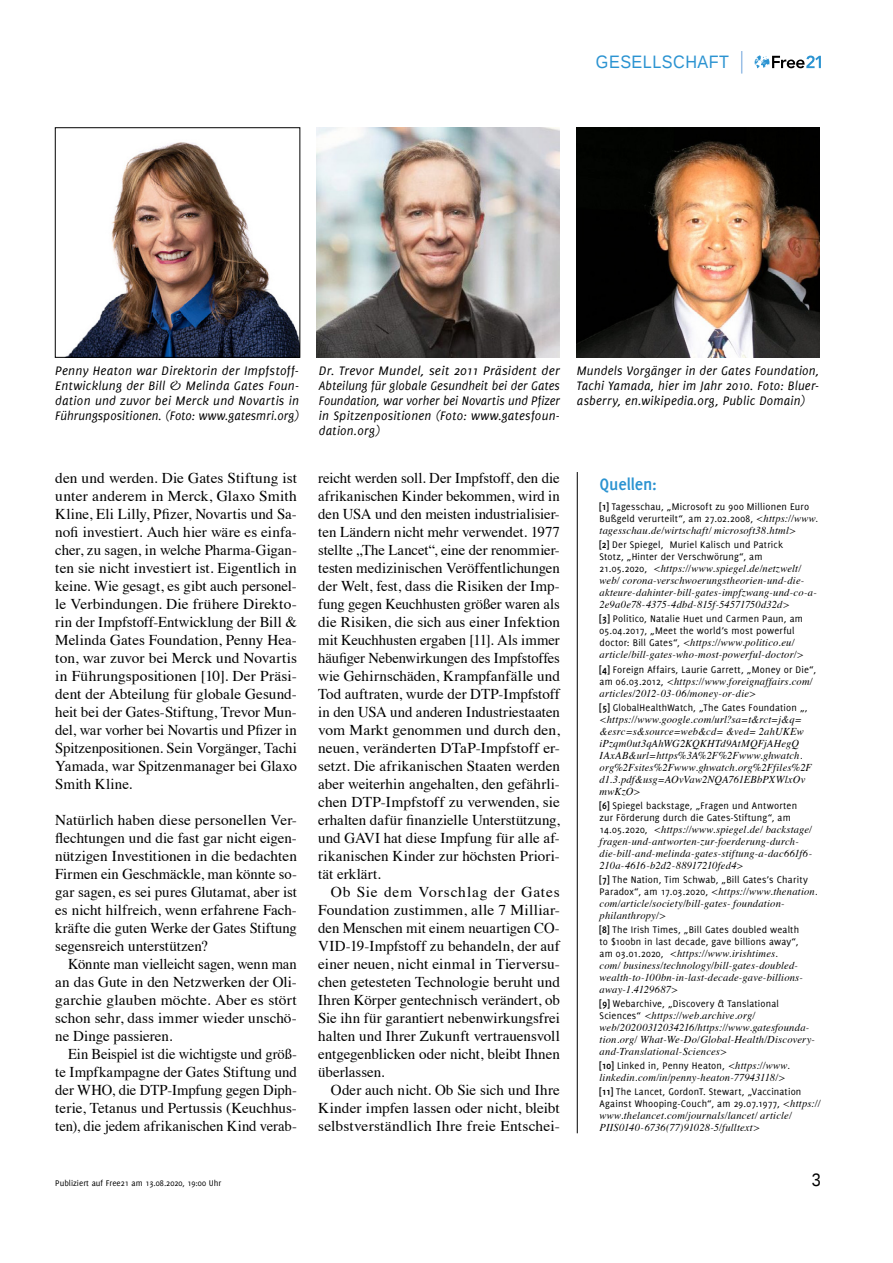
<style>
.page{position:relative;width:893px;height:1263px;background:#fff}
.page>*{position:absolute;margin:0;border:0;box-sizing:border-box;transform-origin:0 0}
.t1{font:18px "Liberation Sans";letter-spacing:.03em;color:#2b93d1;scale:.9 1}
.t2{font:700 18px "Delicious";letter-spacing:-.01em;color:#2b93d1}
.t3{font:18px "Liberation Sans";color:#000;scale:.9 1}
.t4{font:15px/18px "Times";color:#000;text-align:justify}
.t5{font:italic 13.5px/15px "Delicious";letter-spacing:.015em;color:#000;text-align:justify}
.t6{font:italic 10.5px/12px "Times";letter-spacing:.015em;color:#000}
.t7{font:10.5px/12px "Delicious";letter-spacing:.015em;color:#000}
.t8{font:9px "Delicious";color:#000}
.s1{font-weight:700}
.s2{font-family:"Times";font-style:italic}
.s3{font-family:"Delicious";font-style:normal}
</style>
<div class="page">
<svg style="left:755px;top:55px;width:66px;height:13px"></svg>
<svg style="left:741px;top:51px;width:1px;height:23px"></svg>
<img style="left:577px;top:128px;width:242px;height:229px">
<img style="left:68px;top:142px;width:230px;height:213px">
<div style="left:55px;top:128px;width:245px;height:229px;border:1px solid #000"></div>
<img style="left:316px;top:128px;width:244px;height:229px">
<hr style="left:577px;top:472px;width:1px;height:661px;background:#000">
<p class="t1" style="left:596px;top:52px;width:149px">GESELLSCHAFT</p>
<p class="t5" style="left:55px;top:363px;width:245px">Penny Heaton war Direktorin der Impfstoff-Entwicklung der Bill &amp; Melinda Gates Foun&shy;dation und zuvor bei Merck und Novartis in Führungspositionen. (Foto: www.gatesmri.org)</p>
<p class="t4" style="left:55px;top:468px;width:243px">den und werden. Die Gates Stiftung ist unter anderem in Merck, Glaxo Smith Kline, Eli Lilly, Pfizer, Novartis und Sa&shy;nofi investiert. Auch hier wäre es einfa&shy;cher, zu sagen, in welche Pharma-Gigan&shy;ten sie nicht investiert ist. Eigentlich in keine. Wie gesagt, es gibt auch personel&shy;le Verbindungen. Die frühere Direkto&shy;rin der Impfstoff-Entwicklung der Bill &amp; Melinda Gates Foundation, Penny Hea&shy;ton, war zuvor bei Merck und Novartis in Führungspositionen [10]. Der Präsi&shy;dent der Abteilung für globale Gesund&shy;heit bei der Gates-Stiftung, Trevor Mun&shy;del, war vorher bei Novartis und Pfizer in Spitzenpositionen. Sein Vorgänger, Tachi Yamada, war Spitzenmanager bei Glaxo Smith Kline.</p>
<p class="t4" style="left:55px;top:810px;width:243px">Natürlich haben diese personellen Ver&shy;flechtungen und die fast gar nicht eigen&shy;nützigen Investitionen in die bedachten Firmen ein Geschmäckle, man könnte so&shy;gar sagen, es sei pures Glutamat, aber ist es nicht hilfreich, wenn erfahrene Fach&shy;kräfte die guten Werke der Gates Stiftung segensreich unterstützen?</p>
<p class="t4" style="left:55px;top:954px;width:243px;text-indent:13px">Könnte man vielleicht sagen, wenn man an das Gute in den Netzwerken der Oli&shy;garchie glauben möchte. Aber es stört schon sehr, dass immer wieder unschö&shy;ne Dinge passieren.</p>
<p class="t4" style="left:55px;top:1044px;width:243px;text-indent:13px">Ein Beispiel ist die wichtigste und größ&shy;te Impfkampagne der Gates Stiftung und der WHO, die DTP-Impfung gegen Diph&shy;terie, Tetanus und Pertussis (Keuchhus&shy;ten), die jedem afrikanischen Kind verab-</p>
<p class="t5" style="left:319px;top:363px;width:242px">Dr. Trevor Mundel, seit 2011 Präsident der Abteilung für globale Gesundheit bei der Gates Foundation, war vorher bei Novartis und Pfizer in Spitzenpositionen (Foto: www.gatesfoun&shy;dation.org)</p>
<p class="t4" style="left:318px;top:468px;width:243px">reicht werden soll. Der Impfstoff, den die afrikanischen Kinder bekommen, wird in den USA und den meisten industrialisier&shy;ten Ländern nicht mehr verwendet. 1977 stellte „The Lancet“, eine der renommier&shy;testen medizinischen Veröffentlichungen der Welt, fest, dass die Risiken der Imp&shy;fung gegen Keuchhusten größer waren als die Risiken, die sich aus einer Infektion mit Keuchhusten ergaben [11]. Als immer häufiger Nebenwirkungen des Impfstoffes wie Gehirnschäden, Krampfanfälle und Tod auftraten, wurde der DTP-Impfstoff in den USA und anderen Industriestaaten vom Markt genommen und durch den, neuen, veränderten DTaP-Impfstoff er&shy;setzt. Die afrikanischen Staaten werden aber weiterhin angehalten, den gefährli&shy;chen DTP-Impfstoff zu verwenden, sie erhalten dafür finanzielle Unterstützung, und GAVI hat diese Impfung für alle af&shy;rikanischen Kinder zur höchsten Priori&shy;tät erklärt.</p>
<p class="t4" style="left:318px;top:882px;width:243px;text-indent:13px">Ob Sie dem Vorschlag der Gates Foundation zustimmen, alle 7 Milliar&shy;den Menschen mit einem neuartigen CO-VID-19-Impfstoff zu behandeln, der auf einer neuen, nicht einmal in Tierversu&shy;chen getesteten Technologie beruht und Ihren Körper gentechnisch verändert, ob Sie ihn für garantiert nebenwirkungsfrei halten und Ihrer Zukunft vertrauensvoll entgegenblicken oder nicht, bleibt Ihnen überlassen.</p>
<p class="t4" style="left:318px;top:1080px;width:243px;text-indent:13px">Oder auch nicht. Ob Sie sich und Ihre Kinder impfen lassen oder nicht, bleibt selbstverständlich Ihre freie Entschei-</p>
<p class="t5" style="left:577px;top:363px;width:244px">Mundels Vorgänger in der Gates Foundation, Tachi Yamada, hier im Jahr 2010. Foto: Bluer&shy;asberry, en.wikipedia.org, Public Domain)</p>
<p class="t2" style="left:600px;top:473px;width:59px">Quellen:</p>
<p class="t7" style="left:600px;top:500px;width:220px"><span class="s1">[1]</span> Tagesschau, „Microsoft zu 900 Millionen Euro<br>Bußgeld verurteilt“, am 27.02.2008, <span class="s2">&lt;https://www.</span></p>
<p class="t6" style="left:600px;top:524px;width:198px">tagesschau.de/wirtschaft/ microsoft38.html&gt;</p>
<p class="t7" style="left:600px;top:539px;width:185px"><span class="s1">[2]</span> Der Spiegel, Muriel Kalisch und Patrick<br>Stotz, „Hinter der Verschwörung“, am</p>
<p class="t6" style="left:600px;top:562px;width:219px"><span class="s3">21.05.2020,</span> &lt;https://www.spiegel.de/netzwelt/ web/ corona-verschwoerungstheorien-und-die&shy;akteure-dahinter-bill-gates-impfzwang-und-co-a-2e9a0e78-4375-4dbd-815f-54571750d32d&gt;</p>
<p class="t7" style="left:600px;top:613px;width:205px"><span class="s1">[3]</span> Politico, Natalie Huet und Carmen Paun, am<br>05.04.2017, „Meet the world’s most powerful</p>
<p class="t6" style="left:600px;top:636px;width:206px"><span class="s3">doctor: Bill Gates“,</span> &lt;https://www.politico.eu/ article/bill-gates-who-most-powerful-doctor/&gt;</p>
<p class="t7" style="left:600px;top:663px;width:218px"><span class="s1">[4]</span> Foreign Affairs, Laurie Garrett, „Money or Die“,</p>
<p class="t6" style="left:600px;top:674px;width:215px"><span class="s3">am 06.03.2012,</span> &lt;https://www.foreignaffairs.com/ articles/2012-03-06/money-or-die&gt;</p>
<p class="t7" style="left:600px;top:701px;width:209px"><span class="s1">[5]</span> GlobalHealthWatch, „The Gates Foundation „,</p>
<p class="t6" style="left:600px;top:712px;width:214px">&lt;https://www.google.com/url?sa=t&amp;rct=j&amp;q= &amp;esrc=s&amp;source=web&amp;cd= &amp;ved= 2ahUKEw iPzqm0ut3qAhWG2KQKHTd9AtMQFjAHegQ IAxAB&amp;url=https%3A%2F%2Fwww.ghwatch. org%2Fsites%2Fwww.ghwatch.org%2Ffiles%2F d1.3.pdf&amp;usg=AOvVaw2NQA761EBbPXWlxOv mwKzO&gt;</p>
<p class="t7" style="left:600px;top:799px;width:199px"><span class="s1">[6]</span> Spiegel backstage, „Fragen und Antworten zur Förderung durch die Gates-Stiftung“, am</p>
<p class="t6" style="left:600px;top:823px;width:214px"><span class="s3">14.05.2020,</span> &lt;https://www.spiegel.de/ backstage/ fragen-und-antworten-zur-foerderung-durch&shy;die-bill-and-melinda-gates-stiftung-a-dac661f6- 210a-4616-b2d2-88917210fed4&gt;</p>
<p class="t7" style="left:600px;top:873px;width:210px"><span class="s1">[7]</span> The Nation, Tim Schwab, „Bill Gates’s Charity</p>
<p class="t6" style="left:600px;top:885px;width:220px"><span class="s3">Paradox“, am 17.03.2020,</span> &lt;https://www.thenation. com/article/society/bill-gates- foundation&shy;philanthropy/&gt;</p>
<p class="t7" style="left:600px;top:923px;width:201px"><span class="s1">[8]</span> The Irish Times, „Bill Gates doubled wealth to $100bn in last decade, gave billions away“,</p>
<p class="t6" style="left:600px;top:947px;width:205px"><span class="s3">am 03.01.2020,</span> &lt;https://www.irishtimes.<br>com/ business/technology/bill-gates-doubled&shy;wealth-to-100bn-in-last-decade-gave-billions&shy;away-1.4129687&gt;</p>
<p class="t7" style="left:600px;top:998px;width:181px"><span class="s1">[9]</span> Webarchive, „Discovery &amp; Tanslational</p>
<p class="t6" style="left:600px;top:1009px;width:217px"><span class="s3">Sciences“</span> &lt;https://web.archive.org/ web/20200312034216/https://www.gatesfounda&shy;tion.org/ What-We-Do/Global-Health/Discovery&shy;and-Translational-Sciences&gt;</p>
<p class="t7" style="left:600px;top:1060px;width:192px"><span class="s1">[10]</span> Linked in, Penny Heaton, <span class="s2">&lt;https://www.</span></p>
<p class="t6" style="left:600px;top:1071px;width:187px">linkedin.com/in/penny-heaton-77943118/&gt;</p>
<p class="t7" style="left:600px;top:1086px;width:223px"><span class="s1">[11]</span> The Lancet, GordonT. Stewart, „Vaccination<br>Against Whooping-Couch“, am 29.07.1977, <span class="s2">&lt;https://</span></p>
<p class="t6" style="left:600px;top:1109px;width:194px">www.thelancet.com/journals/lancet/ article/<br>PIIS0140-6736(77)91028-5/fulltext&gt;</p>
<p class="t8" style="left:55px;top:1177px;width:168px">Publiziert auf Free21 am 13.08.2020, 19:00 Uhr</p>
<p class="t3" style="left:812px;top:1169px;width:12px">3</p>
</div>
